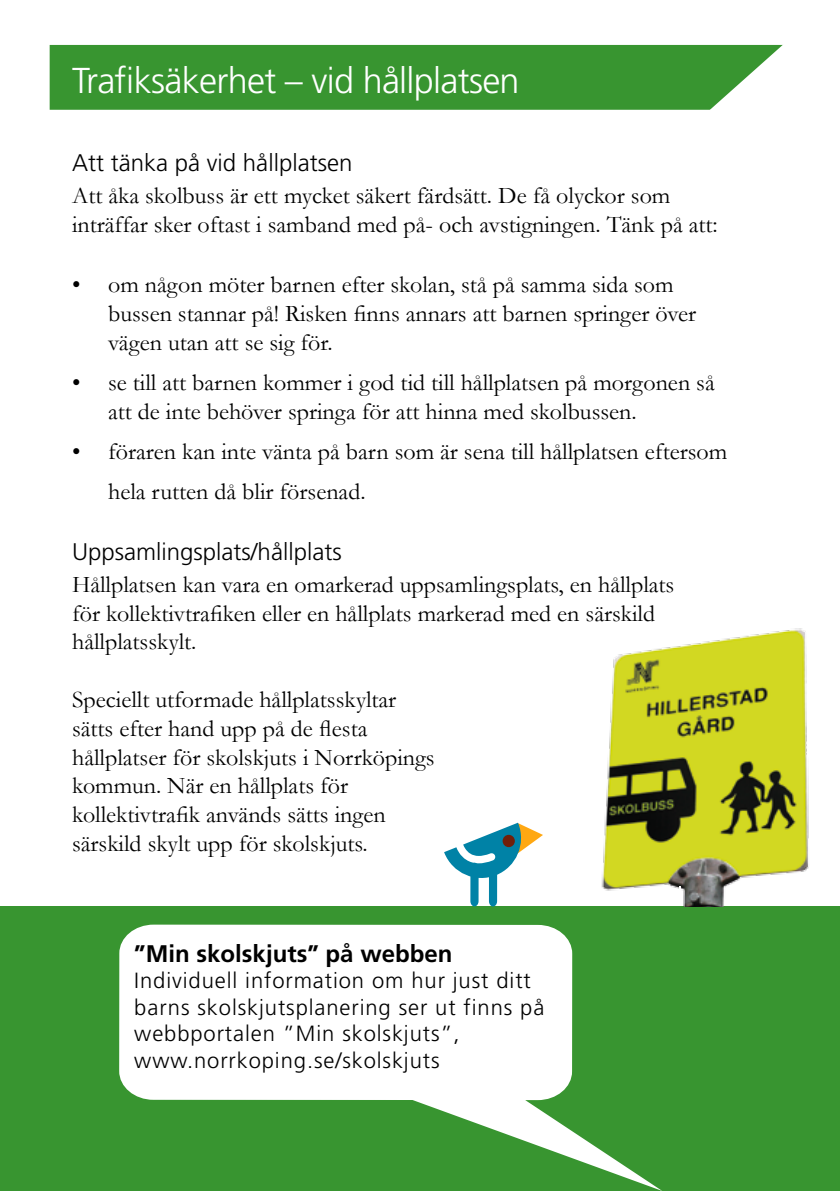
<style>
.page{position:relative;width:840px;height:1191px;background:#fff}
.page>*{position:absolute;margin:0;border:0;box-sizing:border-box;transform-origin:0 0}
.t1{font:300 36px "Frutiger LT Std";letter-spacing:-.02em;color:#fff}
.t2{font:24px/28.8px "Garamond";color:#000}
.t3{font:300 24px "Frutiger";color:#000}
.t4{font:300 24px "Frutiger LT Std";color:#000}
.t5{font:700 24px "Frutiger LT Std";color:#000}
.t6{font:300 22px/26.4px "Frutiger LT Std";letter-spacing:.04em;color:#000}
</style>
<div class="page">
<div style="left:0;top:906px;width:839px;height:285px;background:#389530"></div>
<div style="left:50px;top:45px;width:657px;height:65px;background:#389530"></div>
<svg style="left:707px;top:44px;width:76px;height:66px"></svg>
<img style="left:601px;top:628px;width:208px;height:278px">
<svg style="left:678px;top:886px;width:2px;height:6px"></svg>
<svg style="left:119px;top:924px;width:543px;height:267px;fill:#fff"></svg>
<svg style="left:444px;top:822px;width:98px;height:84px"></svg>
<div style="left:502px;top:835px;width:12px;height:12px;background:#701f0a;border-radius:50%"></div>
<h1 class="t1" style="left:72px;top:60px;width:449px">Trafiksäkerhet – vid hållplatsen</h1>
<p class="t4" style="left:72px;top:149px;width:282px">Att tänka på vid hållplatsen</p>
<p class="t2" style="left:72px;top:180px;width:647px">Att åka skolbuss är ett mycket säkert färdsätt. De få olyckor som inträffar sker oftast i samband med på- och avstigningen. Tänk på att:</p>
<p class="t2" style="left:108px;top:270px;width:589px;text-indent:-36px">• om någon möter barnen efter skolan, stå på samma sida som bussen stannar på! Risken finns annars att barnen springer över vägen utan att se sig för.</p>
<p class="t2" style="left:108px;top:367px;width:607px;text-indent:-36px">• se till att barnen kommer i god tid till hållplatsen på morgonen så att de inte behöver springa för att hinna med skolbussen.</p>
<p class="t2" style="left:108px;top:431px;width:620px;line-height:40px;text-indent:-36px">• föraren kan inte vänta på barn som är sena till hållplatsen eftersom hela rutten då blir försenad.</p>
<p class="t3" style="left:72px;top:538px;width:271px">Uppsamlingsplats/hållplats</p>
<p class="t2" style="left:72px;top:569px;width:603px">Hållplatsen kan vara en omarkerad uppsamlingsplats, en hållplats för kollektivtrafiken eller en hållplats markerad med en särskild hållplatsskylt.</p>
<p class="t2" style="left:72px;top:684px;width:364px">Speciellt utformade hållplatsskyltar sätts efter hand upp på de flesta hållplatser för skolskjuts i Norrköpings kommun. När en hållplats för kollektivtrafik används sätts ingen särskild skylt upp för skolskjuts.</p>
<p class="t5" style="left:134px;top:939px;width:319px">”Min skolskjuts” på webben</p>
<p class="t6" style="left:134px;top:968px;width:411px">Individuell information om hur just ditt barns skolskjutsplanering ser ut finns på webbportalen ”Min skolskjuts”, www.norrkoping.se/skolskjuts</p>
</div>
